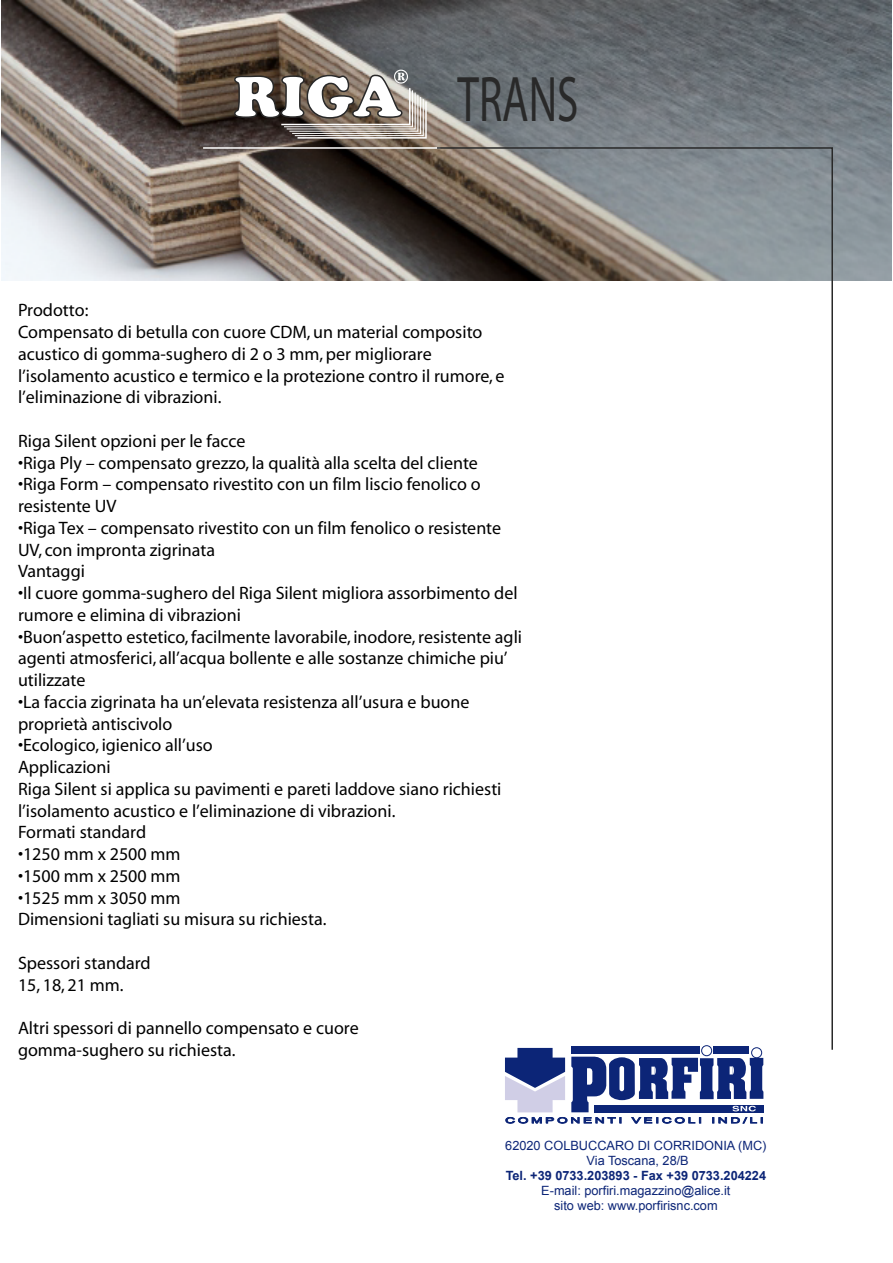
<style>
.page{position:relative;width:893px;height:1263px;background:#fff}
.page>*{position:absolute;margin:0;border:0;box-sizing:border-box;transform-origin:0 0}
.t1{font:64.8px "Myriad";color:#292929;scale:.67 1}
.t2{font:18px/21.8px "Myriad";color:#000}
.t3{font:12.75px/15px "Arial";color:#0c2577;text-align:center}
.t4{font:700 12.75px "Arial";color:#0c2577}
.t5{font:7.8px "Arial";letter-spacing:.205em;color:#0c2577;scale:1.73 1}
</style>
<div class="page">
<svg style="left:505px;top:1051px;width:60px;height:61px"></svg>
<div style="left:571px;top:1046px;width:129px;height:8px;background:#0c2577"></div>
<div style="left:594px;top:1104px;width:170px;height:8px;background:#0c2577"></div>
<div style="left:714px;top:1046px;width:35px;height:8px;background:#0c2577"></div>
<div style="left:701px;top:1045px;width:11px;height:11px;border:1px solid #0c2577;border-radius:50%"></div>
<div style="left:751px;top:1047px;width:11px;height:11px;border:1px solid #0c2577;border-radius:50%"></div>
<svg style="left:571px;top:1056px;width:192px;height:56px"></svg>
<img style="left:2px;top:0;width:889px;height:281px">
<svg style="left:233px;top:64px;width:194px;height:75px"></svg>
<hr style="left:203px;top:147px;width:237px;height:2px;background:#fff">
<svg style="left:436px;top:146px;width:398px;height:905px"></svg>
<h1 class="t1" style="left:457px;top:67px;width:182px">TRANS</h1>
<p class="t2" style="left:18px;top:300px;width:488px">Prodotto:<br>Compensato di betulla con cuore CDM, un material composito acustico di gomma-sughero di 2 o 3 mm, per migliorare l’isolamento acustico e termico e la protezione contro il rumore, e l’eliminazione di vibrazioni.</p>
<p class="t2" style="left:18px;top:431px;width:229px">Riga Silent opzioni per le facce</p>
<p class="t2" style="left:18px;top:452px;width:461px">•Riga Ply – compensato grezzo, la qualità alla scelta del cliente</p>
<p class="t2" style="left:18px;top:474px;width:464px">•Riga Form – compensato rivestito con un film liscio fenolico o resistente UV</p>
<p class="t2" style="left:18px;top:518px;width:485px">•Riga Tex – compensato rivestito con un film fenolico o resistente<br>UV, con impronta zigrinata<br>Vantaggi</p>
<p class="t2" style="left:18px;top:583px;width:501px">•Il cuore gomma-sughero del Riga Silent migliora assorbimento del rumore e elimina di vibrazioni</p>
<p class="t2" style="left:18px;top:626px;width:506px">•Buon’aspetto estetico,facilmente lavorabile, inodore,resistente agli agenti atmosferici, all’acqua bollente e alle sostanze chimiche piu’ utilizzate</p>
<p class="t2" style="left:18px;top:692px;width:453px">•La faccia zigrinata ha un’elevata resistenza all’usura e buone proprietà antiscivolo</p>
<p class="t2" style="left:18px;top:735px;width:485px">•Ecologico, igienico all’uso<br>Applicazioni<br>Riga Silent si applica su pavimenti e pareti laddove siano richiesti l’isolamento acustico e l’eliminazione di vibrazioni.<br>Formati standard</p>
<p class="t2" style="left:18px;top:844px;width:164px">•1250 mm x 2500 mm</p>
<p class="t2" style="left:18px;top:866px;width:164px">•1500 mm x 2500 mm</p>
<p class="t2" style="left:18px;top:887px;width:310px">•1525 mm x 3050 mm<br>Dimensioni tagliati su misura su richiesta.</p>
<p class="t2" style="left:18px;top:953px;width:134px">Spessori standard<br>15, 18, 21 mm.</p>
<p class="t2" style="left:18px;top:1018px;width:342px">Altri spessori di pannello compensato e cuore gomma-sughero su richiesta.</p>
<p class="t5" style="left:505px;top:1115px;width:151px">COMPONENTI VEICOLI IND/LI</p>
<p class="t3" style="left:505px;top:1138px;width:263px">62020 COLBUCCARO DI CORRIDONIA (MC)<br>Via Toscana, 28/B</p>
<p class="t4" style="left:506px;top:1167px;width:262px">Tel. +39 0733.203893 - Fax +39 0733.204224</p>
<p class="t3" style="left:541px;top:1183px;width:191px">E-mail: porfiri.magazzino@alice.it sito web: www.porfirisnc.com</p>
</div>
